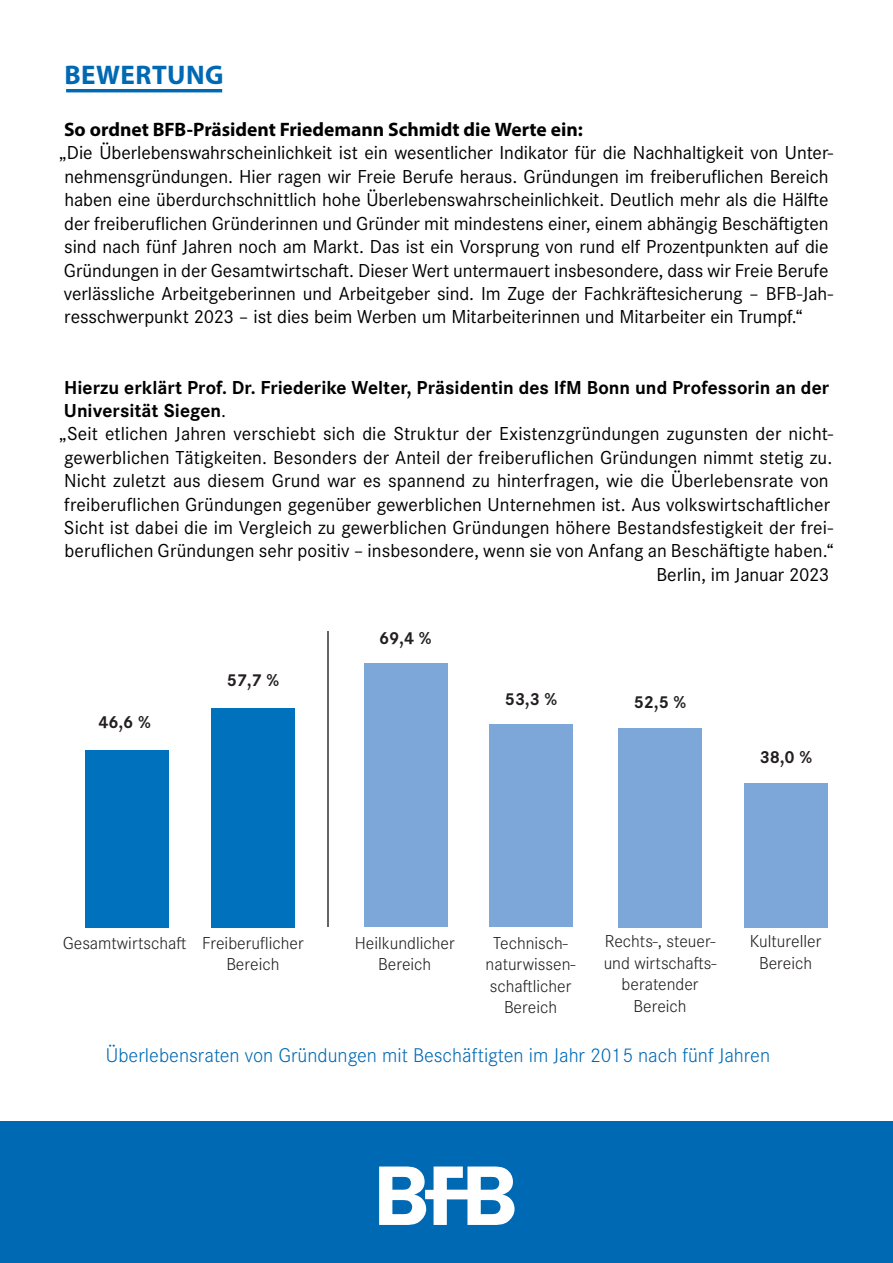
<style>
.page{position:relative;width:893px;height:1263px;background:#fff}
.page>*{position:absolute;margin:0;border:0;box-sizing:border-box;transform-origin:0 0}
.t1{font:700 27px "Myriad Pro";letter-spacing:.02em;color:#0069b4}
.t2{font:300 20.55px "Corporate S";color:#0069b4}
.t3{font:19.5px/23.4px "Corporate S Pro";color:#000}
.t4{font:700 19.5px "Corporate S Pro";letter-spacing:.005em;color:#000}
.t5{font:700 19.5px "Myriad Pro";color:#000}
.t6{font:300 18px/21.6px "Corporate S Pro";color:#231f20;text-align:center}
.t7{font:700 18px "Corporate S Pro";color:#231f20}
.s1{font-weight:400}
</style>
<div class="page">
<hr style="left:66px;top:89px;width:156px;height:3px;background:#0069b4">
<div style="left:0;top:1122px;width:893px;height:141px;background:#0069b4"></div>
<svg style="left:379px;top:1166px;width:135px;height:59px"></svg>
<div style="left:85px;top:750px;width:83px;height:177px;background:#0071bc"></div>
<div style="left:211px;top:708px;width:83px;height:219px;background:#0071bc"></div>
<div style="left:364px;top:663px;width:83px;height:264px;background:#7da7d8"></div>
<div style="left:490px;top:725px;width:83px;height:202px;background:#7da7d8"></div>
<div style="left:619px;top:728px;width:83px;height:199px;background:#7da7d8"></div>
<div style="left:745px;top:783px;width:83px;height:144px;background:#7da7d8"></div>
<hr style="left:327px;top:631px;width:2px;height:296px;background:#636467">
<h1 class="t1" style="left:64px;top:57px;width:161px">BEWERTUNG</h1>
<p class="t5" style="left:64px;top:117px;width:520px">So ordnet BFB-Präsident Friedemann Schmidt die Werte ein:</p>
<p class="t3" style="left:59px;top:140px;width:775px">„Die Überlebenswahrscheinlichkeit ist ein wesentlicher Indikator für die Nachhaltigkeit von Unter&shy;nehmensgründungen. Hier ragen wir Freie Berufe heraus. Gründungen im freiberuflichen Bereich haben eine überdurchschnittlich hohe Überlebenswahrscheinlichkeit. Deutlich mehr als die Hälfte der freiberuflichen Gründerinnen und Gründer mit mindestens einer, einem abhängig Beschäftigten sind nach fünf Jahren noch am Markt. Das ist ein Vorsprung von rund elf Prozentpunkten auf die Gründungen in der Gesamtwirtschaft. Dieser Wert untermauert insbesondere, dass wir Freie Berufe verlässliche Arbeitgeberinnen und Arbeitgeber sind. Im Zuge der Fachkräftesicherung – BFB-Jah&shy;resschwerpunkt 2023 – ist dies beim Werben um Mitarbeiterinnen und Mitarbeiter ein Trumpf.“</p>
<p class="t4" style="left:64px;top:372px;width:766px">Hierzu erklärt Prof. Dr. Friederike Welter, Präsidentin des IfM Bonn und Professorin an der</p>
<p class="t4" style="left:64px;top:395px;width:164px">Universität Siegen<span class="s1">.</span></p>
<p class="t3" style="left:59px;top:421px;width:775px">„Seit etlichen Jahren verschiebt sich die Struktur der Existenzgründungen zugunsten der nicht-</p>
<p class="t3" style="left:64px;top:444px;width:770px">gewerblichen Tätigkeiten. Besonders der Anteil der freiberuflichen Gründungen nimmt stetig zu.</p>
<p class="t3" style="left:64px;top:467px;width:766px">Nicht zuletzt aus diesem Grund war es spannend zu hinterfragen, wie die Überlebensrate von</p>
<p class="t3" style="left:64px;top:491px;width:767px">freiberuflichen Gründungen gegenüber gewerblichen Unternehmen ist. Aus volkswirtschaftlicher</p>
<p class="t3" style="left:64px;top:514px;width:771px">Sicht ist dabei die im Vergleich zu gewerblichen Gründungen höhere Bestandsfestigkeit der frei-</p>
<p class="t3" style="left:64px;top:538px;width:771px">beruflichen Gründungen sehr positiv – insbesondere, wenn sie von Anfang an Beschäftigte haben.“</p>
<p class="t3" style="left:656px;top:561px;width:174px">Berlin, im Januar 2023</p>
<p class="t7" style="left:98px;top:708px;width:54px">46,6 %</p>
<p class="t7" style="left:227px;top:666px;width:54px">57,7 %</p>
<p class="t7" style="left:379px;top:623px;width:54px">69,4 %</p>
<p class="t7" style="left:505px;top:684px;width:54px">53,3 %</p>
<p class="t7" style="left:634px;top:687px;width:54px">52,5 %</p>
<p class="t7" style="left:760px;top:743px;width:54px">38,0 %</p>
<p class="t6" style="left:63px;top:931px;width:125px">Gesamtwirtschaft</p>
<p class="t6" style="left:202px;top:931px;width:103px">Freiberuflicher<br>Bereich</p>
<p class="t6" style="left:355px;top:931px;width:101px">Heilkundlicher<br>Bereich</p>
<p class="t6" style="left:486px;top:931px;width:91px">Technisch&shy;naturwissen&shy;schaftlicher<br>Bereich</p>
<p class="t6" style="left:604px;top:929px;width:114px">Rechts-, steuer&shy;und wirtschafts&shy;beratender<br>Bereich</p>
<p class="t6" style="left:750px;top:929px;width:73px">Kultureller<br>Bereich</p>
<p class="t2" style="left:106px;top:1041px;width:666px">Überlebensraten von Gründungen mit Beschäftigten im Jahr 2015 nach fünf Jahren</p>
</div>
